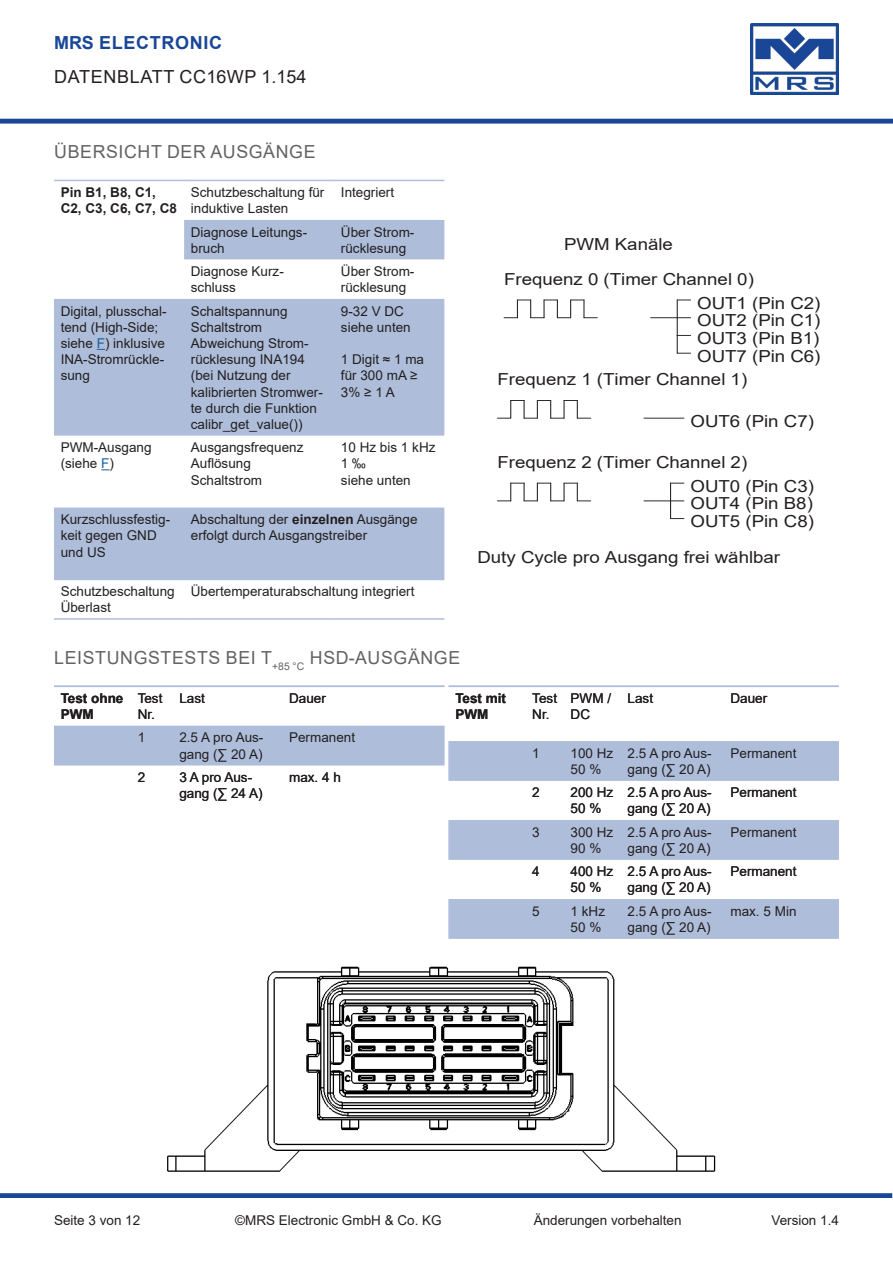
<style>
.page{position:relative;width:893px;height:1263px;background:#fff}
.page>*{position:absolute;margin:0;border:0;box-sizing:border-box;transform-origin:0 0}
.t1{font:18px "Arial";letter-spacing:.035em;color:#636366}
.t2{font:18px "Arial";letter-spacing:.035em;color:#231f20}
.t3{font:700 18px "Arial";letter-spacing:.035em;color:#194696}
.t4{font:16.65px/17.7px "Arial";color:#231f20;text-align:justify;scale:1.13 1}
.Text{font:13.5px/16.2px "Arial";color:#231f20}
.Text-2{font:700 13.5px/16.2px "Arial";color:#231f20}
.s1{color:#175d9e}
.s2{font-weight:700}
</style>
<div class="page">
<img style="left:750px;top:24px;width:89px;height:71px">
<div style="left:0;top:1193px;width:892px;height:5px;background:#194696"></div>
<hr style="left:0;top:119px;width:893px;height:4px;background:#194696">
<svg style="left:54px;top:220px;width:390px;height:359px;fill:#aebeda"></svg>
<hr style="left:54px;top:180px;width:130px;height:1px;background:#aebeda">
<hr style="left:184px;top:180px;width:150px;height:1px;background:#aebeda">
<hr style="left:334px;top:180px;width:110px;height:1px;background:#aebeda">
<hr style="left:54px;top:579px;width:130px;height:1px;background:#aebeda">
<hr style="left:184px;top:579px;width:150px;height:1px;background:#aebeda">
<hr style="left:334px;top:579px;width:110px;height:1px;background:#aebeda">
<hr style="left:54px;top:618px;width:130px;height:2px;background:#aebeda">
<hr style="left:184px;top:618px;width:150px;height:2px;background:#aebeda">
<hr style="left:334px;top:618px;width:110px;height:2px;background:#aebeda">
<div style="left:54px;top:726px;width:390px;height:39px;background:#aebeda"></div>
<hr style="left:54px;top:685px;width:77px;height:2px;background:#aebeda">
<hr style="left:131px;top:685px;width:42px;height:2px;background:#aebeda">
<hr style="left:173px;top:685px;width:109px;height:2px;background:#aebeda">
<hr style="left:282px;top:685px;width:162px;height:2px;background:#aebeda">
<svg style="left:449px;top:741px;width:390px;height:198px;fill:#aebeda"></svg>
<hr style="left:449px;top:685px;width:77px;height:2px;background:#aebeda">
<hr style="left:526px;top:685px;width:38px;height:2px;background:#aebeda">
<hr style="left:564px;top:685px;width:57px;height:2px;background:#aebeda">
<hr style="left:621px;top:685px;width:103px;height:2px;background:#aebeda">
<hr style="left:724px;top:685px;width:115px;height:2px;background:#aebeda">
<img style="left:167px;top:966px;width:549px;height:206px">
<hr style="left:644px;top:501px;width:40px;height:1px;background:#231f20">
<svg style="left:497px;top:483px;width:94px;height:19px"></svg>
<svg style="left:670px;top:483px;width:14px;height:36px"></svg>
<hr style="left:651px;top:317px;width:40px;height:1px;background:#231f20">
<svg style="left:504px;top:300px;width:93px;height:18px"></svg>
<svg style="left:677px;top:300px;width:14px;height:54px"></svg>
<hr style="left:644px;top:418px;width:40px;height:1px;background:#231f20">
<svg style="left:497px;top:400px;width:94px;height:19px"></svg>
<h1 class="t3" style="left:54px;top:30px;width:169px">MRS ELECTRONIC</h1>
<h1 class="t2" style="left:54px;top:64px;width:254px">DATENBLATT CC16WP 1.154</h1>
<p class="t1" style="left:54px;top:139px;width:263px">ÜBERSICHT DER AUSGÄNGE</p>
<p class="Text-2" style="left:61px;top:184px;width:118px">Pin B1, B8, C1,<br>C2, C3, C6, C7, C8</p>
<p class="Text" style="left:191px;top:184px;width:135px">Schutzbeschaltung für induktive Lasten</p>
<p class="Text" style="left:341px;top:184px;width:55px">Integriert</p>
<p class="Text" style="left:191px;top:224px;width:118px">Diagnose Leitungs&shy;bruch</p>
<p class="Text" style="left:341px;top:224px;width:75px">Über Strom&shy;rücklesung</p>
<p class="Text" style="left:191px;top:263px;width:95px">Diagnose Kurz&shy;schluss</p>
<p class="Text" style="left:341px;top:263px;width:75px">Über Strom&shy;rücklesung</p>
<p class="Text" style="left:61px;top:303px;width:107px">Digital, plusschal&shy;tend (High-Side; siehe <span class="s1">F</span>) inklusive<br>INA-Stromrückle&shy;sung</p>
<p class="Text" style="left:191px;top:303px;width:98px">Schaltspannung</p>
<p class="Text" style="left:341px;top:303px;width:65px">9-32 V DC</p>
<p class="Text" style="left:341px;top:319px;width:71px">siehe unten</p>
<p class="Text" style="left:341px;top:351px;width:85px">1 Digit ≈ 1 ma für 300 mA ≥<br>3% ≥ 1 A</p>
<p class="Text" style="left:191px;top:319px;width:73px">Schaltstrom</p>
<p class="Text" style="left:191px;top:335px;width:119px">Abweichung Strom&shy;rücklesung INA194</p>
<p class="Text" style="left:191px;top:367px;width:134px">(bei Nutzung der kalibrierten Stromwer&shy;te durch die Funktion calibr_get_value())</p>
<p class="t4" style="left:564px;top:235px;width:98px">PWM Kanäle</p>
<p class="t4" style="left:697px;top:267px;width:111px;line-height:23.5px;text-indent:-193px">Frequenz 0 (Timer Channel 0)<br>OUT1 (Pin C2)</p>
<p class="t4" style="left:697px;top:311px;width:111px">OUT2 (Pin C1)</p>
<p class="t4" style="left:697px;top:329px;width:110px">OUT3 (Pin B1)</p>
<p class="t4" style="left:697px;top:347px;width:111px">OUT7 (Pin C6)</p>
<p class="t4" style="left:497px;top:371px;width:223px">Frequenz 1 (Timer Channel 1)</p>
<p class="t4" style="left:691px;top:412px;width:111px">OUT6 (Pin C7)</p>
<p class="Text" style="left:61px;top:439px;width:92px">PWM-Ausgang (siehe <span class="s1">F</span>)</p>
<p class="Text" style="left:191px;top:439px;width:114px">Ausgangsfrequenz</p>
<p class="Text" style="left:341px;top:439px;width:96px">10 Hz bis 1 kHz</p>
<p class="Text" style="left:341px;top:455px;width:26px">1 ‰</p>
<p class="Text" style="left:341px;top:472px;width:71px">siehe unten</p>
<p class="t4" style="left:497px;top:453px;width:223px">Frequenz 2 (Timer Channel 2)</p>
<p class="Text" style="left:191px;top:455px;width:62px">Auflösung</p>
<p class="Text" style="left:191px;top:472px;width:73px">Schaltstrom</p>
<p class="t4" style="left:691px;top:477px;width:111px">OUT0 (Pin C3)<br>OUT4 (Pin B8)<br>OUT5 (Pin C8)</p>
<p class="Text" style="left:61px;top:511px;width:111px">Kurzschlussfestig&shy;keit gegen GND und US</p>
<p class="Text" style="left:191px;top:511px;width:228px">Abschaltung der <span class="s2">einzelnen</span> Ausgänge erfolgt durch Ausgangstreiber</p>
<p class="Text" style="left:61px;top:583px;width:116px">Schutzbeschaltung<br>Überlast</p>
<p class="Text" style="left:191px;top:583px;width:225px">Übertemperaturabschaltung integriert</p>
<p class="t1" style="left:54px;top:645px;width:407px">LEISTUNGSTESTS BEI T<sub>+85</sub> <sub>°C</sub> HSD-AUSGÄNGE</p>
<p class="Text-2" style="left:61px;top:690px;width:64px">Test ohne<br>PWM</p>
<p class="Text" style="left:138px;top:690px;width:26px">Test<br>Nr.</p>
<p class="Text" style="left:179px;top:690px;width:27px">Last</p>
<p class="Text" style="left:289px;top:690px;width:38px">Dauer</p>
<p class="Text" style="left:138px;top:729px;width:9px">1</p>
<p class="Text" style="left:179px;top:729px;width:86px">2.5 A pro Aus&shy;gang (∑ 20 A)</p>
<p class="Text" style="left:289px;top:729px;width:68px">Permanent</p>
<p class="Text" style="left:138px;top:769px;width:9px">2</p>
<p class="Text" style="left:179px;top:769px;width:85px">3 A pro Aus&shy;gang (∑ 24 A)</p>
<p class="Text" style="left:289px;top:769px;width:53px">max. 4 h</p>
<p class="t4" style="left:477px;top:548px;width:269px">Duty Cycle pro Ausgang frei wählbar</p>
<p class="Text-2" style="left:455px;top:690px;width:52px">Test mit<br>PWM</p>
<p class="Text" style="left:532px;top:690px;width:26px">Test<br>Nr.</p>
<p class="Text" style="left:571px;top:690px;width:42px">PWM /<br>DC</p>
<p class="Text" style="left:628px;top:690px;width:27px">Last</p>
<p class="Text" style="left:730px;top:690px;width:38px">Dauer</p>
<p class="Text" style="left:532px;top:745px;width:9px">1</p>
<p class="Text" style="left:571px;top:745px;width:44px">100 Hz<br>50 %</p>
<p class="Text" style="left:628px;top:745px;width:86px">2.5 A pro Aus&shy;gang (∑ 20 A)</p>
<p class="Text" style="left:730px;top:745px;width:68px">Permanent</p>
<p class="Text" style="left:532px;top:784px;width:9px">2</p>
<p class="Text" style="left:571px;top:784px;width:44px">200 Hz<br>50 %</p>
<p class="Text" style="left:628px;top:784px;width:86px">2.5 A pro Aus&shy;gang (∑ 20 A)</p>
<p class="Text" style="left:730px;top:784px;width:68px">Permanent</p>
<p class="Text" style="left:532px;top:824px;width:9px">3</p>
<p class="Text" style="left:571px;top:824px;width:44px">300 Hz<br>90 %</p>
<p class="Text" style="left:628px;top:824px;width:86px">2.5 A pro Aus&shy;gang (∑ 20 A)</p>
<p class="Text" style="left:730px;top:824px;width:68px">Permanent</p>
<p class="Text" style="left:532px;top:863px;width:9px">4</p>
<p class="Text" style="left:571px;top:863px;width:44px">400 Hz<br>50 %</p>
<p class="Text" style="left:628px;top:863px;width:86px">2.5 A pro Aus&shy;gang (∑ 20 A)</p>
<p class="Text" style="left:730px;top:863px;width:68px">Permanent</p>
<p class="Text" style="left:532px;top:903px;width:9px">5</p>
<p class="Text" style="left:571px;top:903px;width:36px">1 kHz<br>50 %</p>
<p class="Text" style="left:628px;top:903px;width:86px">2.5 A pro Aus&shy;gang (∑ 20 A)</p>
<p class="Text" style="left:730px;top:903px;width:68px">max. 5 Min</p>
<p class="Text" style="left:54px;top:1212px;width:88px">Seite 3 von 12</p>
<p class="Text" style="left:235px;top:1212px;width:208px">©MRS Electronic GmbH &amp; Co. KG</p>
<p class="Text" style="left:534px;top:1212px;width:149px">Änderungen vorbehalten</p>
<p class="Text" style="left:771px;top:1212px;width:69px">Version 1.4</p>
</div>
